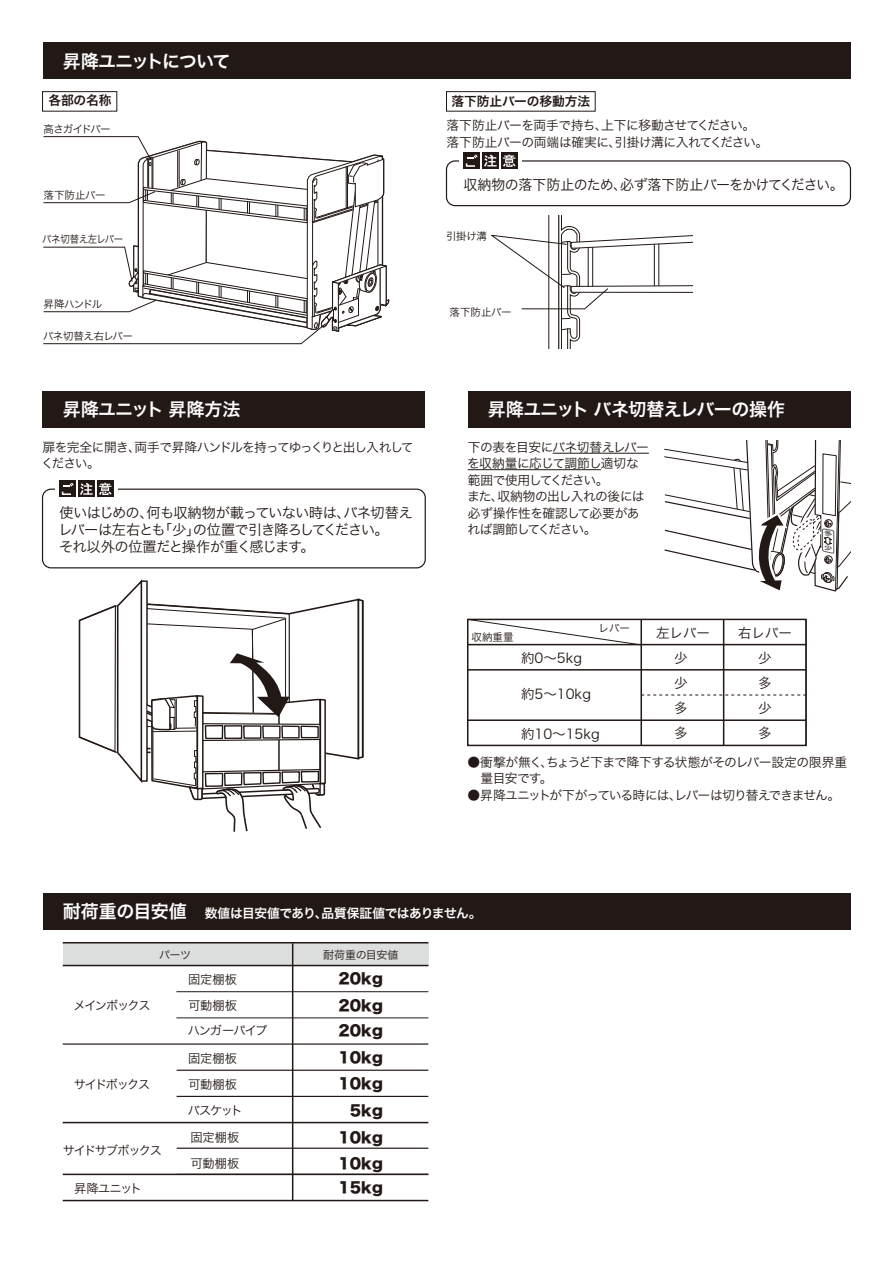
<style>
.page{position:relative;width:893px;height:1263px;background:#fff}
.page>*{position:absolute;margin:0;border:0;box-sizing:border-box;transform-origin:0 0}
.t1{font:18px "Hira Kaku Pro N W6";letter-spacing:-.04em;color:#fff}
.t2{font:18px "Hira Kaku Pro N W6";letter-spacing:-.07em;color:#fff}
.t3{font:18px "Hira Kaku Pro N W6";letter-spacing:-.015em;color:#fff}
.t4{font:14.7px/25.8px "Hira Kaku Std N W8";color:#221815;text-align:justify}
.t5{font:14.25px/17.2px "Hira Kaku Pro W3";letter-spacing:-.055em;color:#221815}
.t6{font:14.25px "Hira Kaku Pro W3";letter-spacing:-.03em;color:#221815}
.t7{font:13.5px/25px "Hira Kaku Pro W3";color:#221815;text-align:justify}
.t8{font:12.75px/16.5px "Hira Kaku Pro W3";letter-spacing:-.055em;color:#221815}
.t9{font:12.75px/16.5px "Hira Kaku Pro W3";letter-spacing:-.075em;color:#221815}
.t10{font:12.75px/16.5px "Hira Kaku Pro W3";letter-spacing:-.035em;color:#221815}
.t11{font:12.75px "Hira Kaku Pro N W6";letter-spacing:-.035em;color:#fff}
.t12{font:12.75px "Hira Kaku Pro W6";color:#221815}
.t13{font:12.3px/25.5px "Hira Kaku Pro W3";letter-spacing:-.01em;color:#221815}
.t14{font:12.3px "Hira Kaku Pro W3";letter-spacing:-.12em;color:#221815}
.t15{font:12.3px "Hira Kaku Pro W3";letter-spacing:-.085em;color:#221815}
.t16{font:12.3px "Hira Kaku Pro W3";letter-spacing:-.11em;color:#221815}
.t17{font:12.3px/25.8px "Hira Kaku Pro W3";letter-spacing:-.055em;color:#221815}
.t18{font:12.3px/25.8px "Hira Kaku Pro W3";color:#221815}
.t19{font:11.1px "Hira Kaku Pro W3";letter-spacing:-.015em;color:#221815}
.t20{font:11.1px "Hira Kaku Pro W3";letter-spacing:-.04em;color:#221815}
.t21{font:10.5px "Hira Kaku Pro W3";letter-spacing:-.045em;color:#221815}
.t22{font:10.5px "Hira Kaku Pro W3";letter-spacing:-.045em;color:#221815;scale:.9 1}
.t23{font:10.5px "Hira Kaku Pro W3";letter-spacing:-.09em;color:#221815}
.s1{font-size:18px}
</style>
<div class="page">
<div style="left:43px;top:43px;width:807px;height:36px;background:#221815"></div>
<div style="left:43px;top:893px;width:807px;height:36px;background:#221815"></div>
<div style="left:43px;top:391px;width:382px;height:36px;background:#221815"></div>
<div style="left:468px;top:391px;width:382px;height:36px;background:#221815"></div>
<svg style="left:491px;top:215px;width:201px;height:134px"></svg>
<svg style="left:43px;top:136px;width:347px;height:208px"></svg>
<div style="left:42px;top:91px;width:75px;height:21px;border:1px solid #221815"></div>
<div style="left:446px;top:91px;width:150px;height:21px;border:1px solid #221815"></div>
<div style="left:63px;top:942px;width:365px;height:23px;background:#dcdddd"></div>
<hr style="left:292px;top:943px;width:1px;height:257px;background:#221815">
<hr style="left:176px;top:991px;width:252px;height:1px;background:#221815">
<hr style="left:176px;top:1017px;width:252px;height:1px;background:#221815">
<hr style="left:63px;top:1043px;width:365px;height:2px;background:#221815">
<hr style="left:177px;top:1070px;width:251px;height:1px;background:#221815">
<hr style="left:177px;top:1096px;width:251px;height:1px;background:#221815">
<hr style="left:63px;top:942px;width:365px;height:1px;background:#221815">
<hr style="left:63px;top:965px;width:365px;height:1px;background:#221815">
<hr style="left:63px;top:1122px;width:365px;height:1px;background:#221815">
<hr style="left:177px;top:1147px;width:251px;height:2px;background:#221815">
<hr style="left:63px;top:1173px;width:365px;height:2px;background:#221815">
<hr style="left:63px;top:1200px;width:365px;height:1px;background:#221815">
<div style="left:467px;top:619px;width:340px;height:127px;border:2px solid #221815"></div>
<hr style="left:806px;top:619px;width:1px;height:126px;background:#221815">
<hr style="left:468px;top:719px;width:338px;height:2px;background:#221815">
<svg style="left:642px;top:695px;width:164px;height:1px"></svg>
<hr style="left:468px;top:669px;width:338px;height:1px;background:#221815">
<hr style="left:468px;top:644px;width:338px;height:1px;background:#221815">
<hr style="left:723px;top:619px;width:1px;height:126px;background:#221815">
<hr style="left:640px;top:619px;width:2px;height:126px;background:#221815">
<svg style="left:467px;top:618px;width:175px;height:28px"></svg>
<svg style="left:78px;top:579px;width:287px;height:490px"></svg>
<svg style="left:664px;top:441px;width:186px;height:151px"></svg>
<hr style="left:553px;top:453px;width:96px;height:1px;background:#221815">
<hr style="left:468px;top:469px;width:133px;height:1px;background:#221815">
<div style="left:446px;top:160px;width:405px;height:46px;border:1px solid #221815;border-radius:9px"></div>
<svg style="left:459px;top:153px;width:63px;height:16px"></svg>
<div style="left:463px;top:153px;width:17px;height:16px;background:#221815"></div>
<div style="left:482px;top:153px;width:16px;height:16px;background:#221815"></div>
<div style="left:501px;top:153px;width:16px;height:16px;background:#221815"></div>
<svg style="left:484px;top:154px;width:13px;height:13px"></svg>
<svg style="left:466px;top:154px;width:12px;height:13px"></svg>
<svg style="left:503px;top:155px;width:13px;height:12px"></svg>
<div style="left:42px;top:489px;width:384px;height:79px;border:1px solid #221815;border-radius:9px"></div>
<svg style="left:55px;top:481px;width:63px;height:16px"></svg>
<div style="left:60px;top:481px;width:16px;height:16px;background:#221815"></div>
<div style="left:78px;top:481px;width:17px;height:16px;background:#221815"></div>
<div style="left:97px;top:481px;width:16px;height:16px;background:#221815"></div>
<svg style="left:80px;top:483px;width:13px;height:12px"></svg>
<svg style="left:62px;top:483px;width:12px;height:12px"></svg>
<svg style="left:99px;top:483px;width:13px;height:12px"></svg>
<h1 class="t2" style="left:63px;top:44px;width:169px">昇降ユニットについて</h1>
<p class="t12" style="left:48px;top:89px;width:65px">各部の名称</p>
<p class="t12" style="left:451px;top:89px;width:141px">落下防止バーの移動方法</p>
<p class="t23" style="left:44px;top:120px;width:69px">高さガイドバー</p>
<p class="t21" style="left:44px;top:186px;width:64px">落下防止バー</p>
<p class="t22" style="left:42px;top:229px;width:91px">バネ切替え左レバー</p>
<p class="t21" style="left:44px;top:295px;width:60px">昇降ハンドル</p>
<p class="t21" style="left:43px;top:327px;width:91px">バネ切替え右レバー</p>
<p class="t10" style="left:446px;top:116px;width:323px">落下防止バーを両手で持ち、上下に移動させてください。落下防止バーの両端は確実に、引掛け溝に入れてください。</p>
<p class="t6" style="left:463px;top:172px;width:382px">収納物の落下防止のため、必ず落下防止バーをかけてください。</p>
<p class="t21" style="left:446px;top:227px;width:42px">引掛け溝</p>
<p class="t21" style="left:449px;top:302px;width:64px">落下防止バー</p>
<h1 class="t3" style="left:63px;top:393px;width:179px">昇降ユニット 昇降方法</h1>
<h1 class="t1" style="left:488px;top:393px;width:299px">昇降ユニット バネ切替えレバーの操作</h1>
<p class="t9" style="left:41px;top:438px;width:374px">扉を完全に開き、両手で昇降ハンドルを持ってゆっくりと出し入れしてください。</p>
<p class="t5" style="left:58px;top:503px;width:356px">使いはじめの、何も収納物が載っていない時は、バネ切替えレバーは左右とも「少」の位置で引き降ろしてください。<br>それ以外の位置だと操作が重く感じます。</p>
<p class="t8" style="left:467px;top:438px;width:183px">下の表を目安にバネ切替えレバーを収納量に応じて調節し適切な範囲で使用してください。<br>また、収納物の出し入れの後には必ず操作性を確認して必要があれば調節してください。</p>
<p class="t21" style="left:471px;top:628px;width:43px">収納重量</p>
<p class="t21" style="left:598px;top:619px;width:33px">レバー</p>
<p class="t7" style="left:738px;top:620px;width:56px">右レバー</p>
<p class="t7" style="left:656px;top:620px;width:55px">左レバー</p>
<p class="t7" style="left:521px;top:644px;width:63px">約0～5kg</p>
<p class="t7" style="left:674px;top:644px;width:15px">少少多多</p>
<p class="t7" style="left:758px;top:644px;width:15px">少多少多</p>
<p class="t7" style="left:521px;top:680px;width:72px">約5～10kg</p>
<p class="t7" style="left:521px;top:720px;width:80px">約10～15kg</p>
<p class="t8" style="left:480px;top:753px;width:368px;text-indent:-13px">●衝撃が無く、ちょうど下まで降下する状態がそのレバー設定の限界重量目安です。</p>
<p class="t9" style="left:468px;top:786px;width:374px">●昇降ユニットが下がっている時には、レバーは切り替えできません。</p>
<p class="t11" style="left:63px;top:902px;width:420px"><span class="s1">耐荷重の目安値　</span>数値は目安値であり、品質保証値ではありません。</p>
<p class="t14" style="left:74px;top:994px;width:79px">メインボックス</p>
<p class="t20" style="left:159px;top:945px;width:33px">パーツ</p>
<p class="t13" style="left:188px;top:966px;width:81px">固定棚板<br>可動棚板<br>ハンガーパイプ</p>
<p class="t15" style="left:188px;top:1047px;width:51px">固定棚板</p>
<p class="t14" style="left:74px;top:1074px;width:78px">サイドボックス</p>
<p class="t17" style="left:188px;top:1071px;width:57px">可動棚板バスケット</p>
<p class="t19" style="left:323px;top:945px;width:77px">耐荷重の目安値</p>
<p class="t4" style="left:338px;top:966px;width:46px">20kg 20kg 20kg</p>
<p class="t4" style="left:338px;top:1044px;width:46px;line-height:26.7px;text-align:right">10kg<br>10kg<br>5kg</p>
<p class="t16" style="left:63px;top:1139px;width:101px">サイドサブボックス</p>
<p class="t18" style="left:190px;top:1123px;width:51px">固定棚板可動棚板</p>
<p class="t4" style="left:338px;top:1125px;width:46px">10kg</p>
<p class="t4" style="left:338px;top:1150px;width:46px">10kg</p>
<p class="t15" style="left:74px;top:1177px;width:70px">昇降ユニット</p>
<p class="t4" style="left:338px;top:1175px;width:46px">15kg</p>
</div>
